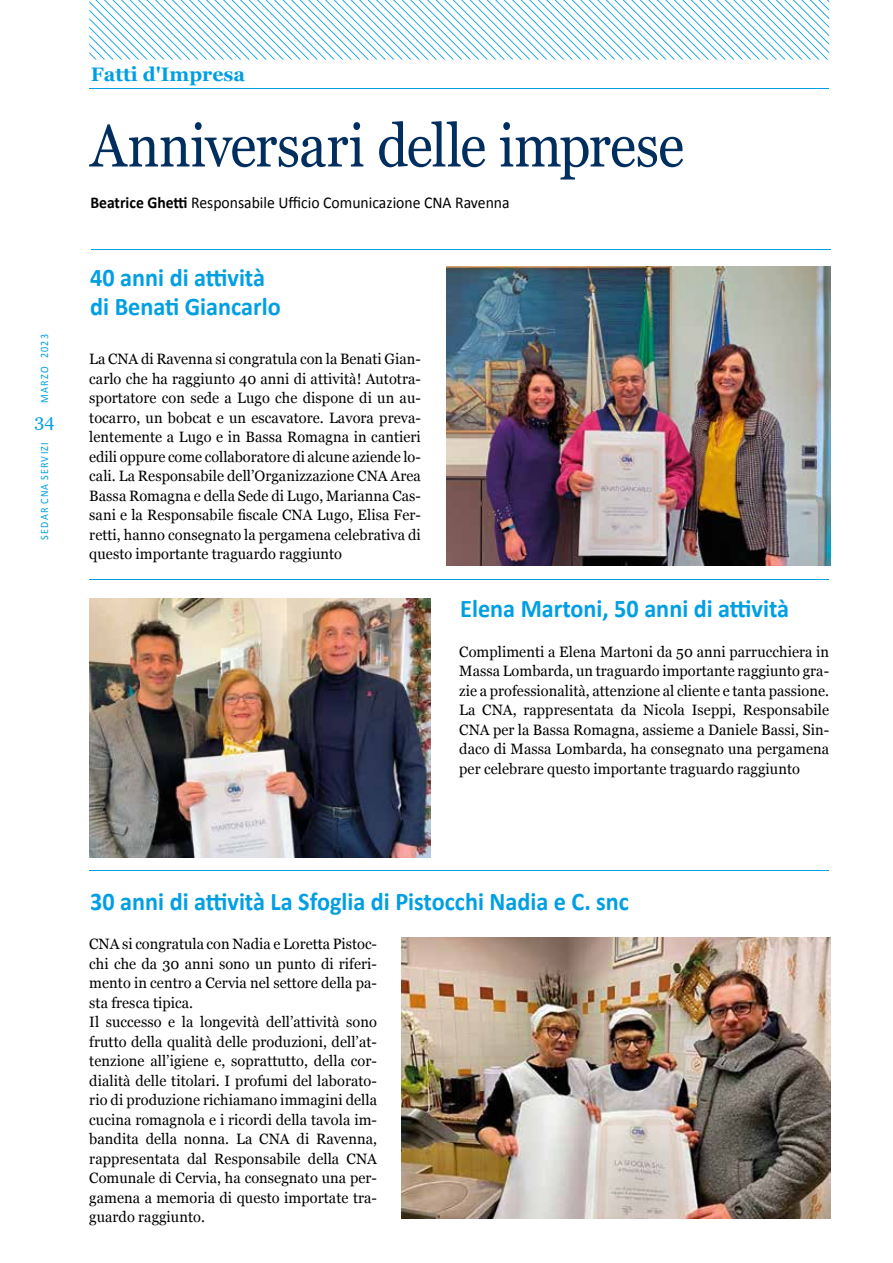
<style>
.page{position:relative;width:893px;height:1263px;background:#fff}
.page>*{position:absolute;margin:0;border:0;box-sizing:border-box;transform-origin:0 0}
.t1{font:60px "Georgia";letter-spacing:-.015em;color:#002e5f;scale:.9 1}
.t2{font:700 25.5px/29.2px "Calibri";color:#009fe3;scale:.95 1}
.t3{font:700 19.5px "Georgia";color:#009fe3}
.t4{font:18px "Georgia";color:#009fe3}
.t5{font:16.5px "Calibri";color:#000;scale:.95 1}
.t6{font:15px/19.5px "Georgia";letter-spacing:.005em;color:#000;text-align:justify}
.t7{font:11.25px "Calibri";letter-spacing:.125em;color:#009fe3;scale:.9 1}
.s1{font-weight:700}
</style>
<div class="page">
<svg style="left:89px;top:0;width:740px;height:60px"></svg>
<hr style="left:89px;top:88px;width:740px;height:1px;background:#009fe3">
<hr style="left:89px;top:579px;width:740px;height:1px;background:#009fe3">
<hr style="left:89px;top:870px;width:740px;height:1px;background:#009fe3">
<hr style="left:91px;top:249px;width:740px;height:1px;background:#009fe3">
<img style="left:446px;top:267px;width:385px;height:299px">
<img style="left:89px;top:598px;width:342px;height:260px">
<img style="left:401px;top:937px;width:430px;height:281px">
<p class="t7" style="left:38px;top:403px;width:78px;rotate:-90deg">MARZO 2023</p>
<p class="t4" style="left:35px;top:408px;width:22px">34</p>
<p class="t7" style="left:38px;top:540px;width:110px;rotate:-90deg">SEDAR CNA SERVIZI</p>
<h3 class="t3" style="left:91px;top:59px;width:156px">Fatti d'Impresa</h3>
<h1 class="t1" style="left:90px;top:102px;width:661px">Anniversari delle imprese</h1>
<p class="t5" style="left:90px;top:192px;width:443px"><span class="s1">Beatrice Ghetti</span> Responsabile Ufficio Comunicazione CNA Ravenna</p>
<h2 class="t2" style="left:90px;top:262px;width:202px">40 anni di attività di Benati Giancarlo</h2>
<p class="t6" style="left:89px;top:349px;width:333px">La CNA di Ravenna si congratula con la Benati Gian&shy;carlo che ha raggiunto 40 anni di attività! Autotra&shy;sportatore con sede a Lugo che dispone di un au&shy;tocarro, un bobcat e un escavatore. Lavora preva&shy;lentemente a Lugo e in Bassa Romagna in cantieri edili oppure come collaboratore di alcune aziende lo&shy;cali. La Responsabile dell’Organizzazione CNA Area Bassa Romagna e della Sede di Lugo, Marianna Cas&shy;sani e la Responsabile fiscale CNA Lugo, Elisa Fer&shy;retti, hanno consegnato la pergamena celebrativa di questo importante traguardo raggiunto</p>
<h2 class="t2" style="left:460px;top:593px;width:348px">Elena Martoni, 50 anni di attività</h2>
<p class="t6" style="left:459px;top:641px;width:371px">Complimenti a Elena Martoni da 50 anni parrucchiera in Massa Lombarda, un traguardo importante raggiunto gra&shy;zie a professionalità, attenzione al cliente e tanta passione.<br>La CNA, rappresentata da Nicola Iseppi, Responsabile CNA per la Bassa Romagna, assieme a Daniele Bassi, Sin&shy;daco di Massa Lombarda, ha consegnato una pergamena per celebrare questo importante traguardo raggiunto</p>
<h2 class="t2" style="left:90px;top:886px;width:569px">30 anni di attività La Sfoglia di Pistocchi Nadia e C. snc</h2>
<p class="t6" style="left:89px;top:934px;width:289px;text-align:left">CNA si congratula con Nadia e Loretta Pistoc&shy;chi che da 30 anni sono un punto di riferi&shy;mento in centro a Cervia nel settore della pa&shy;sta fresca tipica.<br>Il successo e la longevità dell’attività sono frutto della qualità delle produzioni, dell’at&shy;tenzione all’igiene e, soprattutto, della cor&shy;dialità delle titolari. I profumi del laborato&shy;rio di produzione richiamano immagini della cucina romagnola e i ricordi della tavola im&shy;bandita della nonna. La CNA di Ravenna, rappresentata dal Responsabile della CNA Comunale di Cervia, ha consegnato una per&shy;gamena a memoria di questo importate tra&shy;guardo raggiunto.</p>
</div>
